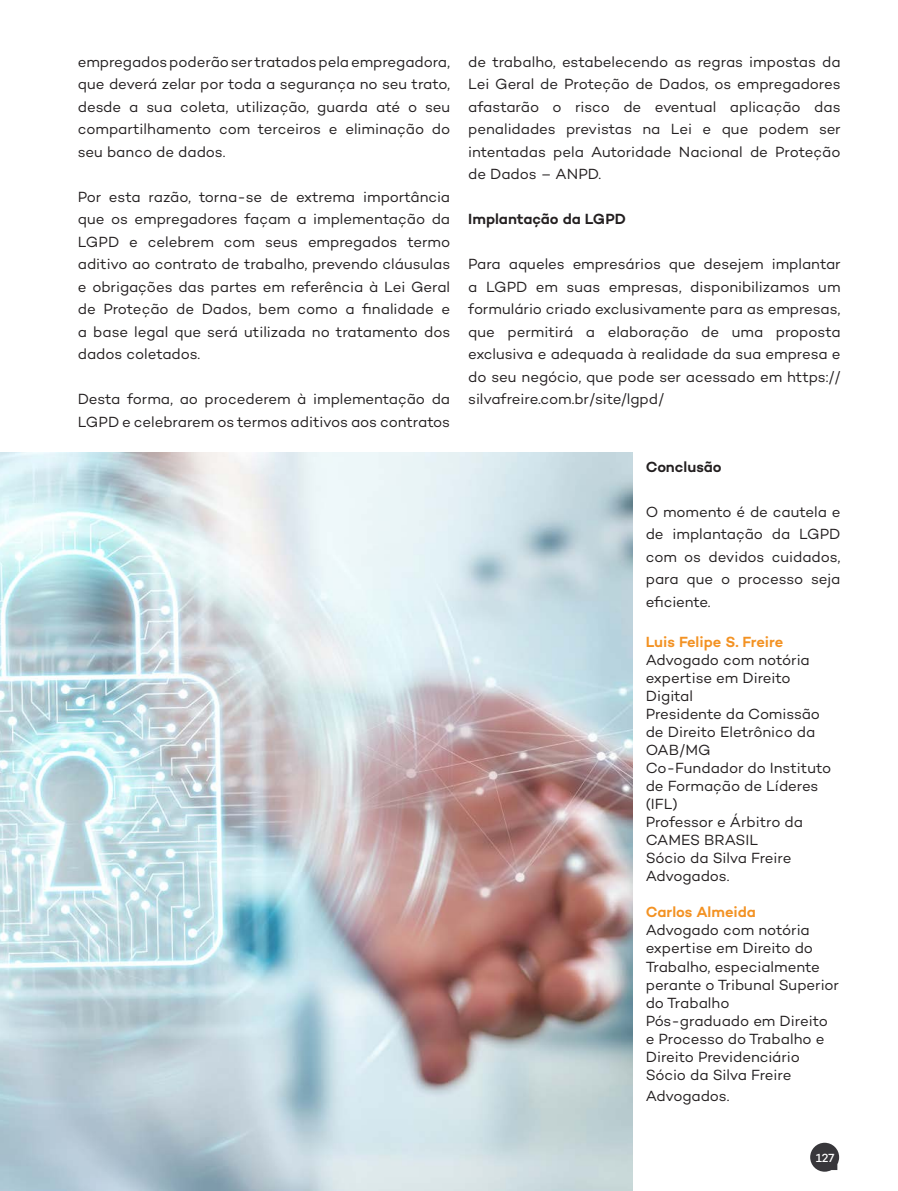
<style>
.page{position:relative;width:898px;height:1191px;background:#fff}
.page>*{position:absolute;margin:0;border:0;box-sizing:border-box;transform-origin:0 0}
.t1{font:15px/22.5px "Campton";letter-spacing:-.005em;color:#231f20}
.t2{font:600 15px "Campton";letter-spacing:-.005em;color:#f39223}
.t3{font:600 15px "Campton";letter-spacing:-.005em;color:#231f20}
.t4{font:500 12px "Campton";color:#fff}
</style>
<div class="page">
<svg style="left:810px;top:1142px;width:28px;height:29px"></svg>
<img style="left:0;top:452px;width:632px;height:738px">
<p class="t1" style="left:78px;top:50px;width:374px;text-align:justify">empregados poderão ser tratados pela empregadora, que deverá zelar por toda a segurança no seu trato, desde a sua coleta, utilização, guarda até o seu compartilhamento com terceiros e eliminação do seu banco de dados.</p>
<p class="t1" style="left:78px;top:185px;width:374px;text-align:justify">Por esta razão, torna-se de extrema importância que os empregadores façam a implementação da LGPD e celebrem com seus empregados termo aditivo ao contrato de trabalho, prevendo cláusulas e obrigações das partes em referência à Lei Geral de Proteção de Dados, bem como a finalidade e a base legal que será utilizada no tratamento dos dados coletados.</p>
<p class="t1" style="left:78px;top:387px;width:374px">Desta forma, ao procederem à implementação da<br>LGPD e celebrarem os termos aditivos aos contratos</p>
<p class="t1" style="left:468px;top:50px;width:374px;text-align:justify">de trabalho, estabelecendo as regras impostas da Lei Geral de Proteção de Dados, os empregadores afastarão o risco de eventual aplicação das penalidades previstas na Lei e que podem ser intentadas pela Autoridade Nacional de Proteção de Dados – ANPD.</p>
<p class="t3" style="left:468px;top:209px;width:159px">Implantação da LGPD</p>
<p class="t1" style="left:468px;top:252px;width:374px;text-align:justify">Para aqueles empresários que desejem implantar a LGPD em suas empresas, disponibilizamos um formulário criado exclusivamente para as empresas, que permitirá a elaboração de uma proposta exclusiva e adequada à realidade da sua empresa e do seu negócio, que pode ser acessado em https:// silvafreire.com.br/site/lgpd/</p>
<p class="t3" style="left:645px;top:457px;width:77px">Conclusão</p>
<p class="t1" style="left:645px;top:500px;width:196px;text-align:justify">O momento é de cautela e de implantação da LGPD com os devidos cuidados, para que o processo seja eficiente.</p>
<p class="t2" style="left:645px;top:632px;width:139px">Luis Felipe S. Freire</p>
<p class="t1" style="left:645px;top:651px;width:166px;line-height:18px">Advogado com notória expertise em Direito<br>Digital</p>
<p class="t1" style="left:645px;top:705px;width:176px;line-height:18px">Presidente da Comissão de Direito Eletrônico da<br>OAB/MG</p>
<p class="t1" style="left:645px;top:759px;width:187px;line-height:18px">Co-Fundador do Instituto de Formação de Líderes (IFL)</p>
<p class="t1" style="left:645px;top:813px;width:159px;line-height:18px">Professor e Árbitro da<br>CAMES BRASIL</p>
<p class="t1" style="left:645px;top:849px;width:147px;line-height:18px">Sócio da Silva Freire<br>Advogados.</p>
<p class="t2" style="left:645px;top:902px;width:112px">Carlos Almeida</p>
<p class="t1" style="left:645px;top:921px;width:195px;line-height:18px">Advogado com notória expertise em Direito do<br>Trabalho, especialmente perante o Tribunal Superior do Trabalho</p>
<p class="t1" style="left:645px;top:1011px;width:183px;line-height:18px">Pós-graduado em Direito e Processo do Trabalho e<br>Direito Previdenciário</p>
<p class="t1" style="left:645px;top:1063px;width:147px;line-height:21.6px">Sócio da Silva Freire<br>Advogados.</p>
<p class="t4" style="left:815px;top:1149px;width:20px">127</p>
</div>
